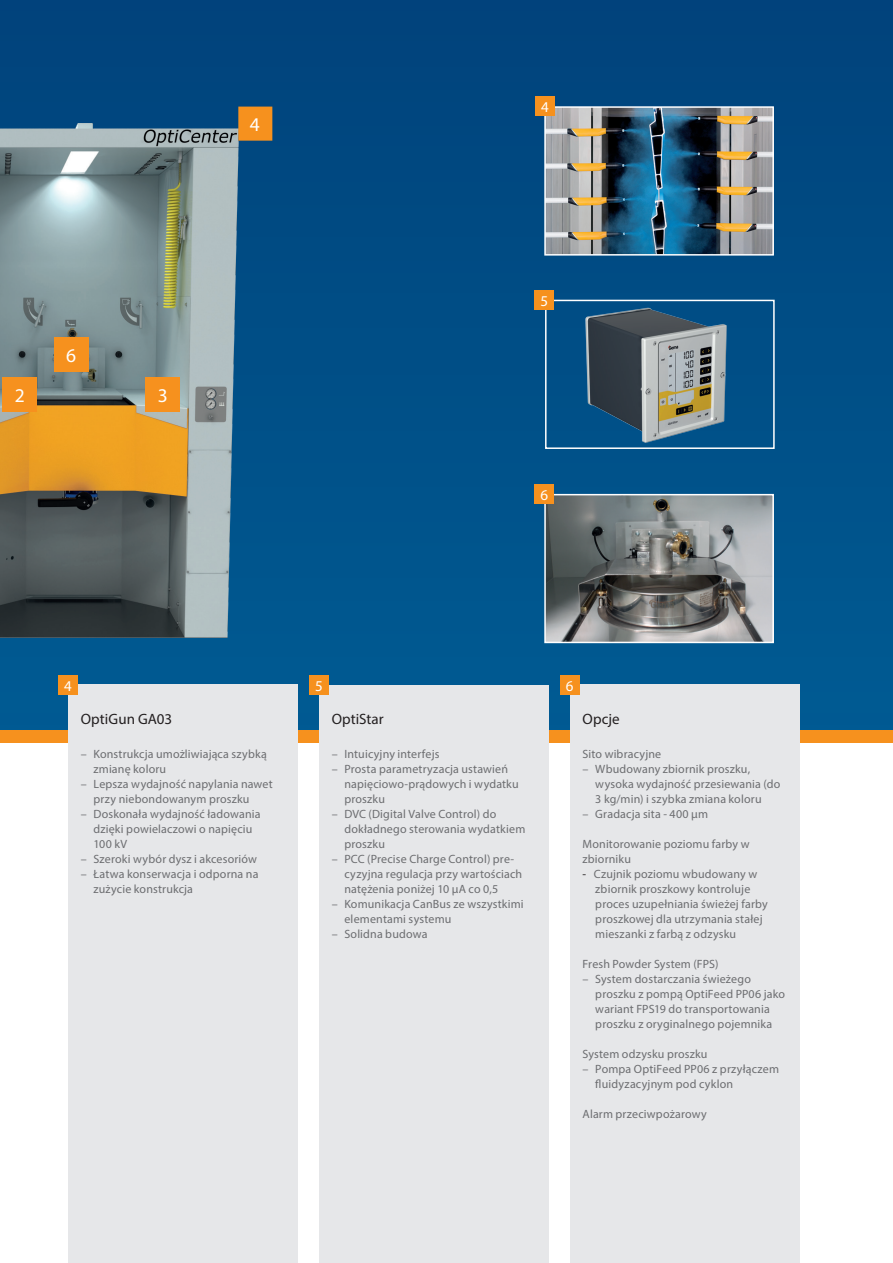
<style>
.page{position:relative;width:893px;height:1263px;background:#fff}
.page>*{position:absolute;margin:0;border:0;box-sizing:border-box;transform-origin:0 0}
.Untertitel_Orange_Me{font:19.5px "Myriad Pro";color:#fff}
.Box_Subtitle_Black_B{font:15px "Myriad Pro";letter-spacing:.005em;color:#231f20}
.Untertitel_Orange_Me-2{font:15px "Myriad Pro";color:#fff}
.Box_Untertitel_Schwa{font:15px "Myriad Pro";letter-spacing:.01em;color:#231f20}
.Text_Schwarz_Regular{font:12px/15px "Myriad Pro";letter-spacing:.015em;color:#6c6d70}
.Box_Text_Grau_Regula{font:12px "Myriad Pro";letter-spacing:.015em;color:#6c6d70}
.s1{color:#231f20}
</style>
<div class="page">
<div style="left:0;top:0;width:893px;height:737px;background:#004d85"></div>
<div style="left:0;top:730px;width:893px;height:13px;background:#f6911e"></div>
<img style="left:585px;top:307px;width:142px;height:136px">
<div style="left:545px;top:300px;width:230px;height:149px;border:2px solid #fff"></div>
<img style="left:547px;top:109px;width:224px;height:144px">
<div style="left:544px;top:106px;width:230px;height:150px;border:2px solid #fff"></div>
<img style="left:0;top:124px;width:239px;height:513px">
<div style="left:3px;top:377px;width:34px;height:34px;background:#f6911e"></div>
<div style="left:54px;top:338px;width:34px;height:34px;background:#f6911e"></div>
<img style="left:547px;top:497px;width:224px;height:143px">
<div style="left:544px;top:494px;width:230px;height:149px;border:2px solid #fff"></div>
<div style="left:535px;top:97px;width:20px;height:19px;background:#f6911e"></div>
<div style="left:238px;top:107px;width:34px;height:34px;background:#f6911e"></div>
<div style="left:535px;top:290px;width:19px;height:20px;background:#f6911e"></div>
<div style="left:146px;top:377px;width:34px;height:34px;background:#f6911e"></div>
<div style="left:535px;top:484px;width:19px;height:19px;background:#f6911e"></div>
<div style="left:319px;top:685px;width:230px;height:578px;background:#e6e7e9"></div>
<div style="left:68px;top:685px;width:230px;height:578px;background:#e6e7e9"></div>
<div style="left:570px;top:685px;width:229px;height:578px;background:#e6e7e9"></div>
<div style="left:58px;top:676px;width:20px;height:19px;background:#f6911e"></div>
<div style="left:309px;top:676px;width:19px;height:19px;background:#f6911e"></div>
<div style="left:560px;top:676px;width:19px;height:19px;background:#f6911e"></div>
<p class="Untertitel_Orange_Me" style="left:250px;top:112px;width:12px">4</p>
<p class="Untertitel_Orange_Me" style="left:15px;top:383px;width:12px">2</p>
<p class="Untertitel_Orange_Me" style="left:66px;top:344px;width:12px">6</p>
<p class="Untertitel_Orange_Me" style="left:158px;top:383px;width:12px">3</p>
<p class="Untertitel_Orange_Me-2" style="left:541px;top:98px;width:9px">4</p>
<p class="Untertitel_Orange_Me-2" style="left:540px;top:291px;width:9px">5</p>
<p class="Untertitel_Orange_Me-2" style="left:540px;top:485px;width:9px">6</p>
<p class="Untertitel_Orange_Me-2" style="left:64px;top:677px;width:9px">4</p>
<p class="Untertitel_Orange_Me-2" style="left:315px;top:677px;width:9px">5</p>
<p class="Untertitel_Orange_Me-2" style="left:566px;top:677px;width:9px">6</p>
<p class="Box_Subtitle_Black_B" style="left:81px;top:709px;width:93px">OptiGun GA03</p>
<p class="Text_Schwarz_Regular" style="left:94px;top:746px;width:175px;text-indent:-13px">– Konstrukcja umożliwiająca szybką zmianę koloru</p>
<p class="Text_Schwarz_Regular" style="left:94px;top:776px;width:181px;text-indent:-13px">– Lepsza wydajność napylania nawet przy niebondowanym proszku</p>
<p class="Text_Schwarz_Regular" style="left:94px;top:806px;width:169px;text-indent:-13px">– Doskonała wydajność ładowania dzięki powielaczowi o napięciu<br>100 kV</p>
<p class="Text_Schwarz_Regular" style="left:81px;top:851px;width:178px">– Szeroki wybór dysz i akcesoriów</p>
<p class="Text_Schwarz_Regular" style="left:94px;top:866px;width:166px;text-indent:-13px">– Łatwa konserwacja i odporna na zużycie konstrukcja</p>
<p class="Box_Subtitle_Black_B" style="left:332px;top:709px;width:54px">OptiStar</p>
<p class="Text_Schwarz_Regular" style="left:332px;top:746px;width:109px">– Intuicyjny interfejs</p>
<p class="Text_Schwarz_Regular" style="left:344px;top:761px;width:176px;text-indent:-13px">– Prosta parametryzacja ustawień napięciowo-prądowych i wydatku proszku</p>
<p class="Text_Schwarz_Regular" style="left:344px;top:806px;width:182px;text-indent:-13px">– DVC (Digital Valve Control) do dokładnego sterowania wydatkiem proszku</p>
<p class="Text_Schwarz_Regular" style="left:344px;top:851px;width:179px;text-indent:-13px">– PCC (Precise Charge Control) pre&shy;cyzyjna regulacja przy wartościach natężenia poniżej 10 µA co 0,5</p>
<p class="Text_Schwarz_Regular" style="left:344px;top:896px;width:181px;text-indent:-13px">– Komunikacja CanBus ze wszystkimi elementami systemu</p>
<p class="Text_Schwarz_Regular" style="left:332px;top:926px;width:97px">– Solidna budowa</p>
<p class="Box_Untertitel_Schwa" style="left:583px;top:709px;width:39px">Opcje</p>
<p class="Box_Text_Grau_Regula" style="left:583px;top:747px;width:80px">Sito wibracyjne</p>
<p class="Text_Schwarz_Regular" style="left:595px;top:761px;width:186px;text-indent:-13px">– Wbudowany zbiornik proszku, wysoka wydajność przesiewania (do<br>3 kg/min) i szybka zmiana koloru</p>
<p class="Text_Schwarz_Regular" style="left:583px;top:806px;width:127px">– Gradacja sita - 400 µm</p>
<p class="Text_Schwarz_Regular" style="left:583px;top:836px;width:168px">Monitorowanie poziomu farby w zbiorniku</p>
<p class="Text_Schwarz_Regular" style="left:595px;top:866px;width:174px;text-indent:-13px"><span class="s1">-</span> Czujnik poziomu wbudowany w zbiornik proszkowy kontroluje proces uzupełniania świeżej farby proszkowej dla utrzymania stałej mieszanki z farbą z odzysku</p>
<p class="Text_Schwarz_Regular" style="left:583px;top:956px;width:137px">Fresh Powder System (FPS)</p>
<p class="Text_Schwarz_Regular" style="left:595px;top:971px;width:191px;text-indent:-13px">– System dostarczania świeżego proszku z pompą OptiFeed PP06 jako wariant FPS19 do transportowania proszku z oryginalnego pojemnika</p>
<p class="Text_Schwarz_Regular" style="left:583px;top:1046px;width:126px">System odzysku proszku</p>
<p class="Text_Schwarz_Regular" style="left:595px;top:1061px;width:185px;text-indent:-13px">– Pompa OptiFeed PP06 z przyłączem fluidyzacyjnym pod cyklon</p>
<p class="Text_Schwarz_Regular" style="left:583px;top:1106px;width:126px">Alarm przeciwpożarowy</p>
</div>
